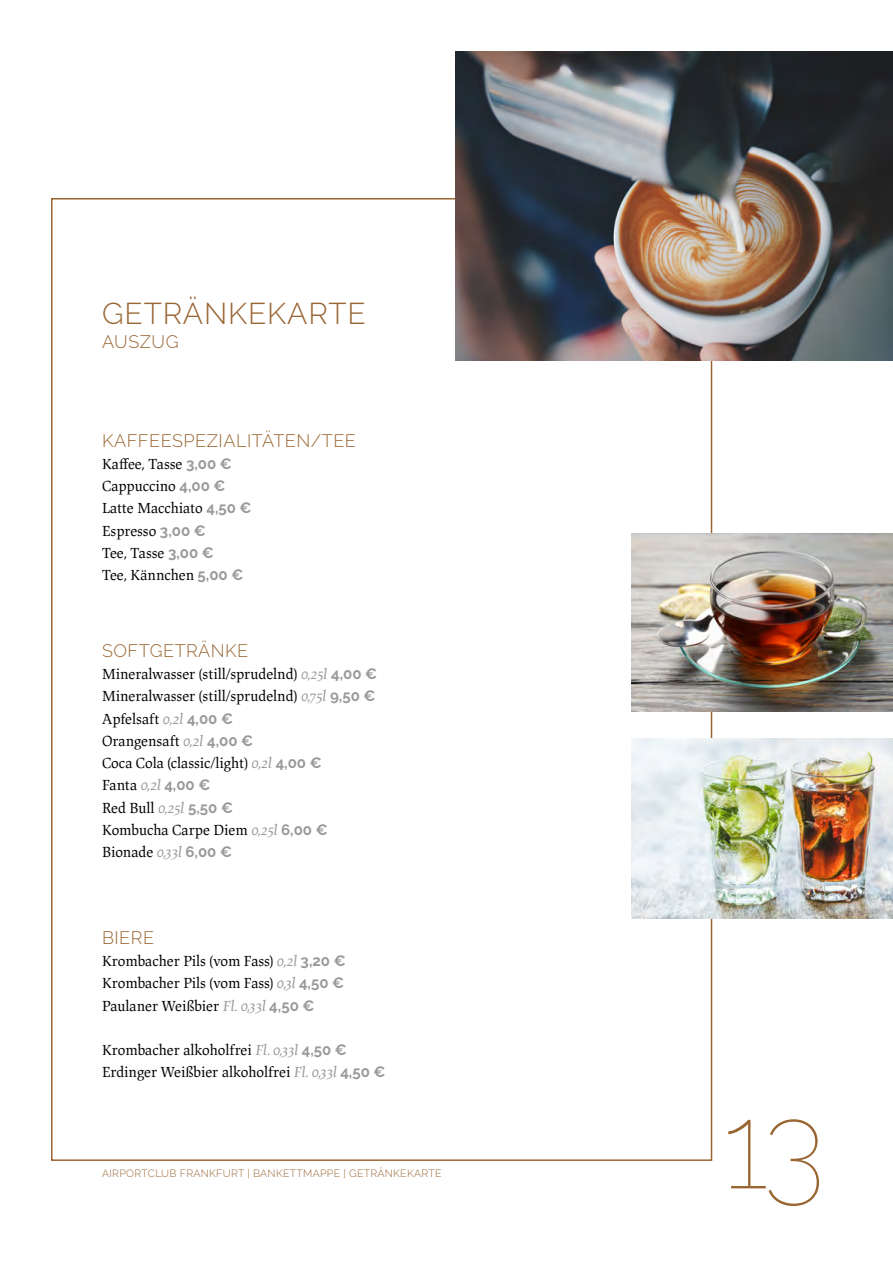
<style>
.page{position:relative;width:893px;height:1263px;background:#fff}
.page>*{position:absolute;margin:0;border:0;box-sizing:border-box;transform-origin:0 0}
.t1{font:100 120px "Raleway";color:#963}
.t2{font:300 30px "Raleway";letter-spacing:.03em;color:#963}
.t3{font:300 18px "Raleway";letter-spacing:.03em;color:#963}
.t4{font:15px/22.2px "Lapture Subhead";color:#000}
.t5{font:300 10.5px "Raleway";letter-spacing:.03em;color:#963}
.s1{font-family:"Raleway";font-weight:700;color:#999}
.s2{font-style:italic;color:#999}
</style>
<div class="page">
<img style="left:632px;top:533px;width:261px;height:179px">
<img style="left:632px;top:739px;width:261px;height:179px">
<img style="left:455px;top:51px;width:438px;height:309px">
<h2 class="t2" style="left:102px;top:296px;width:265px">GETRÄNKEKARTE</h2>
<p class="t3" style="left:102px;top:331px;width:78px">AUSZUG</p>
<p class="t3" style="left:102px;top:430px;width:255px">KAFFEESPEZIALITÄTEN/TEE</p>
<p class="t4" style="left:102px;top:453px;width:151px">Kaffee, Tasse <span class="s1">3,00 €<br></span>Cappuccino <span class="s1">4,00 €<br></span>Latte Macchiato <span class="s1">4,50 €<br></span>Espresso <span class="s1">3,00 €<br></span>Tee, Tasse <span class="s1">3,00 €<br></span>Tee, Kännchen <span class="s1">5,00 €</span></p>
<p class="t3" style="left:102px;top:640px;width:148px">SOFTGETRÄNKE</p>
<p class="t4" style="left:102px;top:663px;width:277px">Mineralwasser (still/sprudelnd) <span class="s2">0,25l</span> <span class="s1">4,00 €<br></span>Mineralwasser (still/sprudelnd) <span class="s2">0,75l</span> <span class="s1">9,50 €<br></span>Apfelsaft <span class="s2">0,2l</span> <span class="s1">4,00 €<br></span>Orangensaft <span class="s2">0,2l</span> <span class="s1">4,00 €<br></span>Coca Cola (classic/light) <span class="s2">0,2l</span> <span class="s1">4,00 €<br></span>Fanta <span class="s2">0,2l</span> <span class="s1">4,00 €<br></span>Red Bull <span class="s2">0,25l</span> <span class="s1">5,50 €<br></span>Kombucha Carpe Diem <span class="s2">0,25l</span> <span class="s1">6,00 €<br></span>Bionade <span class="s2">0,33l</span> <span class="s1">6,00 €</span></p>
<p class="t3" style="left:102px;top:927px;width:54px">BIERE</p>
<p class="t4" style="left:102px;top:950px;width:245px;text-align:justify">Krombacher Pils (vom Fass) <span class="s2">0,2l</span> <span class="s1">3,20 € </span>Krombacher Pils (vom Fass) <span class="s2">0,3l</span> <span class="s1">4,50 € </span>Paulaner Weißbier <span class="s2">Fl. 0,33l</span> <span class="s1">4,50 €</span></p>
<p class="t4" style="left:102px;top:1039px;width:285px">Krombacher alkoholfrei <span class="s2">Fl. 0,33l</span> <span class="s1">4,50 €<br></span>Erdinger Weißbier alkoholfrei <span class="s2">Fl. 0,33l</span> <span class="s1">4,50 €</span></p>
<p class="t5" style="left:102px;top:1167px;width:341px">AIRPORTCLUB FRANKFURT | BANKETTMAPPE | GETRÄNKEKARTE</p>
<h1 class="t1" style="left:723px;top:1075px;width:104px">13</h1>
</div>
